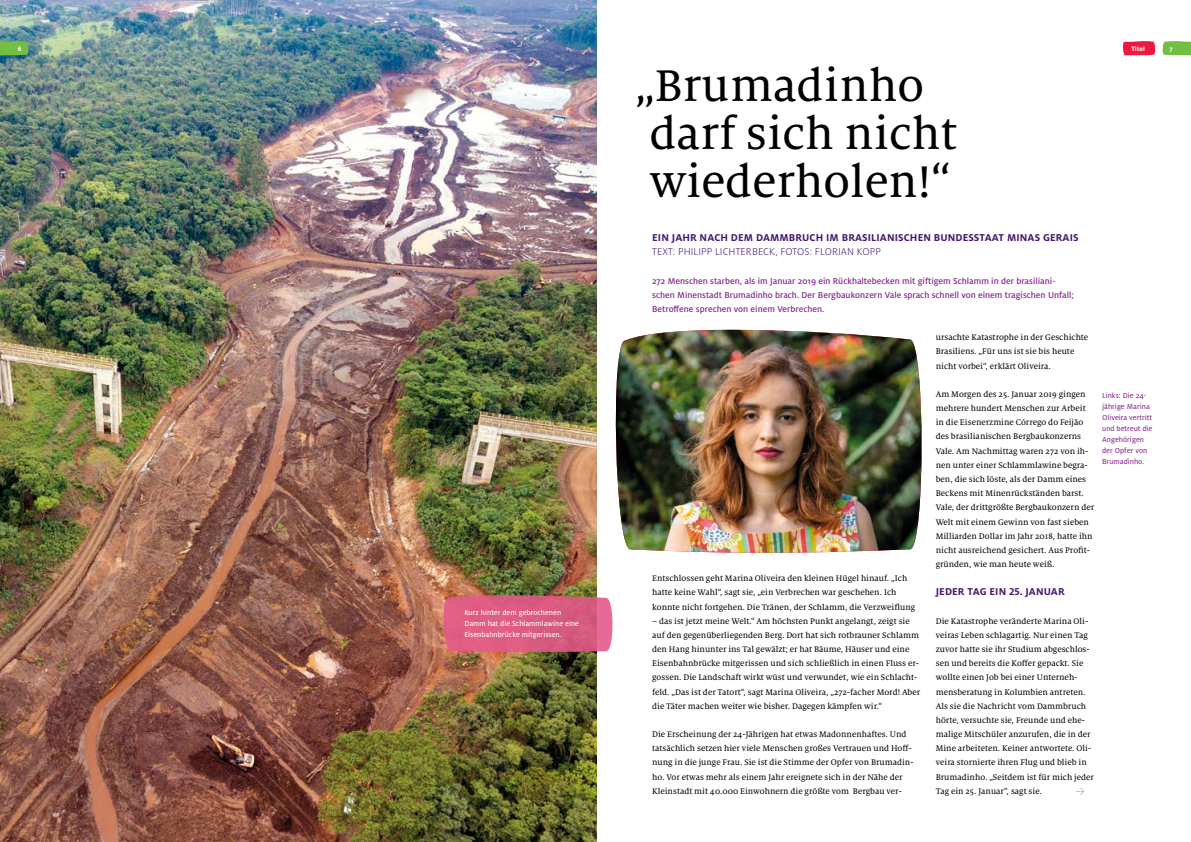
<style>
.page{position:relative;width:1191px;height:842px;background:#fff}
.page>*{position:absolute;margin:0;border:0;box-sizing:border-box;transform-origin:0 0}
.t1{font:49px/48px "Milo Serif OT Text";color:#000}
.t2{font:700 11px "Milo OT";letter-spacing:.01em;color:#45196e}
.t3{font:300 11px "Milo OT";letter-spacing:.01em;color:#45196e}
.t4{font:500 9.5px/14.2px "Milo OT";color:#892890}
.t5{font:9px/14.2px "Milo Serif OT Text";color:#000}
.t6{font:9px "The Serif Extra Light Expert";color:#808285}
.t7{font:8px/11px "Milo OT Text";color:#892890}
.t8{font:8px/11px "Milo OT Text";color:#fff}
.t9{font:700 7px "Milo OT";color:#fff}
</style>
<div class="page">
<img style="left:615px;top:330px;width:307px;height:223px">
<img style="left:0;top:0;width:596px;height:842px">
<svg style="left:442px;top:594px;width:171px;height:58px"></svg>
<svg style="left:0;top:40px;width:29px;height:15px"></svg>
<svg style="left:1122px;top:41px;width:69px;height:14px"></svg>
<p class="t9" style="left:18px;top:45px;width:5px">6</p>
<p class="t9" style="left:1131px;top:45px;width:15px">Titel</p>
<p class="t9" style="left:1169px;top:45px;width:5px">7</p>
<p class="t8" style="left:464px;top:607px;width:116px">Kurz hinter dem gebrochenen<br>Damm hat die Schlammlawine eine<br>Eisenbahnbrücke mitgerissen.</p>
<h1 class="t1" style="left:635px;top:63px;width:323px">„Brumadinho darf sich nicht wiederholen!“</h1>
<p class="t2" style="left:652px;top:231px;width:428px">EIN JAHR NACH DEM DAMMBRUCH IM BRASILIANISCHEN BUNDESSTAAT MINAS GERAIS</p>
<p class="t3" style="left:652px;top:246px;width:230px">TEXT: PHILIPP LICHTERBECK, FOTOS: FLORIAN KOPP</p>
<p class="t4" style="left:652px;top:273px;width:423px">272 Menschen starben, als im Januar 2019 ein Rückhaltebecken mit giftigem Schlamm in der brasiliani&shy;schen Minenstadt Brumadinho brach. Der Bergbaukonzern Vale sprach schnell von einem tragischen Unfall;<br>Betroffene sprechen von einem Verbrechen.</p>
<p class="t5" style="left:652px;top:571px;width:264px">Entschlossen geht Marina Oliveira den kleinen Hügel hinauf. „Ich hatte keine Wahl“, sagt sie, „ein Verbrechen war geschehen. Ich konnte nicht fortgehen. Die Tränen, der Schlamm, die Verzweiflung</p>
<p class="t5" style="left:652px;top:614px;width:269px">– das ist jetzt meine Welt.“ Am höchsten Punkt angelangt, zeigt sie auf den gegenüberliegenden Berg. Dort hat sich rotbrauner Schlamm den Hang hinunter ins Tal gewälzt; er hat Bäume, Häuser und eine Eisenbahnbrücke mitgerissen und sich schließlich in einen Fluss er&shy;gossen. Die Landschaft wirkt wüst und verwundet, wie ein Schlacht&shy;feld. „Das ist der Tatort“, sagt Marina Oliveira, „272-facher Mord! Aber die Täter machen weiter wie bisher. Dagegen kämpfen wir.“</p>
<p class="t5" style="left:652px;top:727px;width:263px">Die Erscheinung der 24-Jährigen hat etwas Madonnenhaftes. Und tatsächlich setzen hier viele Menschen großes Vertrauen und Hoff&shy;nung in die junge Frau. Sie ist die Stimme der Opfer von Brumadin&shy;ho. Vor etwas mehr als einem Jahr ereignete sich in der Nähe der Kleinstadt mit 40.000 Einwohnern die größte vom Bergbau ver-</p>
<p class="t5" style="left:935px;top:330px;width:154px">ursachte Katastrophe in der Geschichte<br>Brasiliens. „Für uns ist sie bis heute nicht vorbei“, erklärt Oliveira.</p>
<p class="t5" style="left:935px;top:387px;width:160px">Am Morgen des 25. Januar 2019 gingen mehrere hundert Menschen zur Arbeit in die Eisenerzmine Córrego do Feijão des brasilianischen Bergbaukonzerns Vale. Am Nachmittag waren 272 von ih&shy;nen unter einer Schlammlawine begra&shy;ben, die sich löste, als der Damm eines Beckens mit Minenrückständen barst.<br>Vale, der drittgrößte Bergbaukonzern der Welt mit einem Gewinn von fast sieben Milliarden Dollar im Jahr 2018, hatte ihn nicht ausreichend gesichert. Aus Profit&shy;gründen, wie man heute weiß.</p>
<p class="t2" style="left:935px;top:586px;width:130px">JEDER TAG EIN 25. JANUAR</p>
<p class="t5" style="left:935px;top:614px;width:159px">Die Katastrophe veränderte Marina Oli&shy;veiras Leben schlagartig. Nur einen Tag zuvor hatte sie ihr Studium abgeschlos&shy;sen und bereits die Koffer gepackt. Sie wollte einen Job bei einer Unterneh&shy;mensberatung in Kolumbien antreten.<br>Als sie die Nachricht vom Dammbruch hörte, versuchte sie, Freunde und ehe&shy;malige Mitschüler anzurufen, die in der Mine arbeiteten. Keiner antwortete. Oli&shy;veira stornierte ihren Flug und blieb in Brumadinho. „Seitdem ist für mich jeder Tag ein 25. Januar“, sagt sie.</p>
<p class="t7" style="left:1102px;top:390px;width:52px">Links: Die 24-- jährige Marina<br>Oliveira vertritt und betreut die<br>Angehörigen der Opfer von<br>Brumadinho.</p>
<p class="t6" style="left:1076px;top:783px;width:10px">Y</p>
</div>
